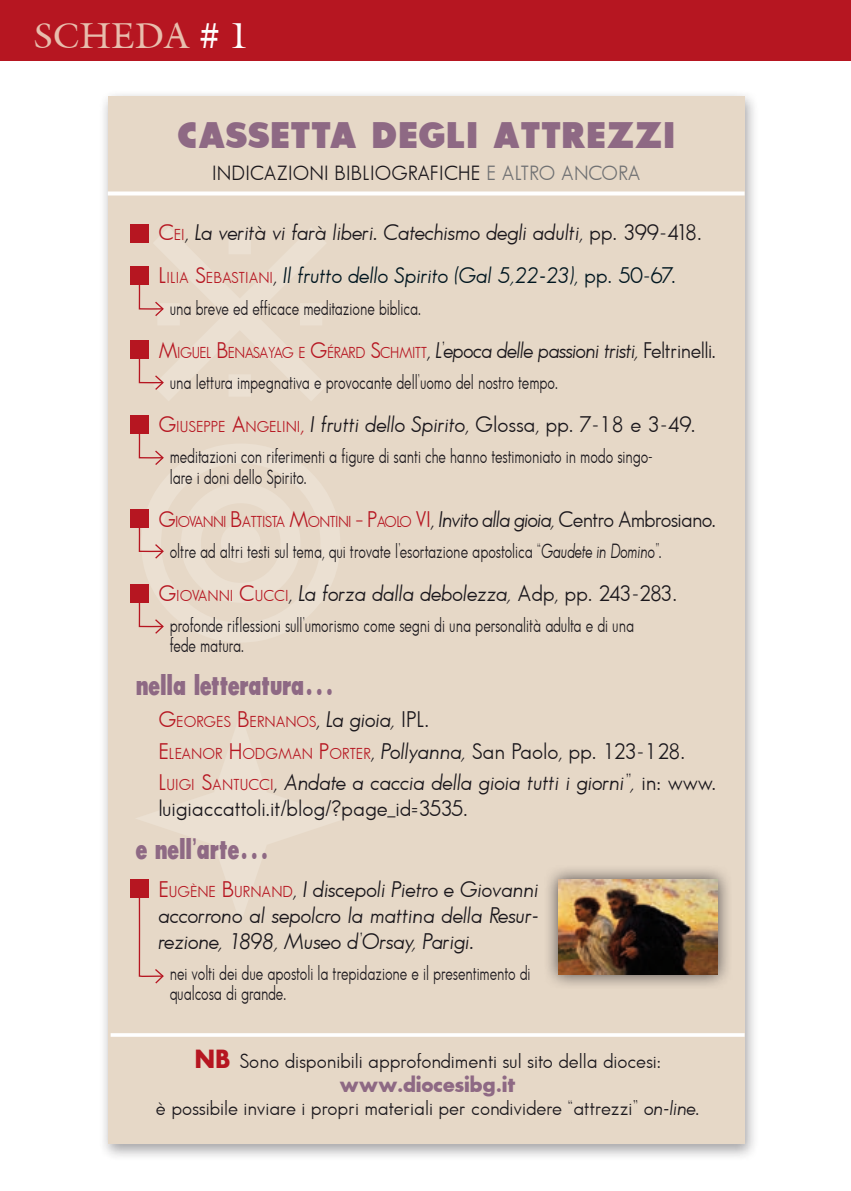
<style>
.page{position:relative;width:851px;height:1191px;background:#fff}
.page>*{position:absolute;margin:0;border:0;box-sizing:border-box;transform-origin:0 0}
.t1{font:800 36px "Bougan Black S Si";letter-spacing:.02em;color:#8e6984}
.t2{font:36px "Acanthus S Si";color:#e8bead}
.t3{font:800 condensed 28px "Bougan Black Condensed S Si";color:#8e6984;scale:1.06 1}
.t4{font:italic 22px/26px "Bougan Book S Si";color:#1a171c}
.t5{font:22px "Bougan Book S Si";letter-spacing:-.015em;color:#1a171c}
.t6{font:italic 22px "Bougan Book S Si";letter-spacing:-.02em;color:#1a171c;scale:.96 1}
.t7{font:700 22px "Bougan Black S Si";color:#8e6984}
.t8{font:20px/20px "Bougan Book S Si";color:#1a171c;scale:.75 1}
.t9{font:20px "Bougan Book S Si";color:#1a171c}
.t10{font:15.4px "Bougan Book S Si";letter-spacing:-.045em;color:#b61621}
.t11{font:15.4px "Bougan Book S Si";color:#b61621}
.s1{color:#fff}
.s2{color:#707173}
.s3{font-style:normal;color:#b61621}
.s4{font-style:normal;font-size:15.4px;color:#b61621}
.s5{font-style:normal}
.s6{color:#001620}
.s7{font-style:normal;color:#001620}
.s8{color:#b61621}
.s9{font-size:15.4px;color:#b61621}
.s10{font-style:italic}
.s11{font-style:inherit}
.s12{font-size:22px}
.s13{font-size:22px;color:#1a171c}
.s14{font-style:italic;font-size:22px;color:#1a171c}
.s15{font-family:"Bougan Black S Si";font-weight:700;font-size:25.6px;color:#b61621}
</style>
<div class="page">
<div style="left:0;top:0;width:850px;height:61px;background:#b61621"></div>
<div style="left:99px;top:89px;width:660px;height:1072px;background:#1a171c;opacity:.4"></div>
<div style="left:108px;top:96px;width:636px;height:1048px;background:#e6d8c7"></div>
<svg style="left:108px;top:191px;width:636px;height:4px;background:#fbfaf8"></svg>
<hr style="left:111px;top:1033px;width:633px;height:3px;background:#fff">
<div style="left:130px;top:266px;width:19px;height:19px;background:#b61621"></div>
<div style="left:130px;top:340px;width:19px;height:19px;background:#b61621"></div>
<div style="left:130px;top:415px;width:19px;height:19px;background:#b61621"></div>
<div style="left:130px;top:509px;width:19px;height:19px;background:#b61621"></div>
<div style="left:130px;top:584px;width:19px;height:19px;background:#b61621"></div>
<div style="left:130px;top:224px;width:19px;height:19px;background:#b61621"></div>
<div style="left:543px;top:863px;width:190px;height:127px;background:#1a171c;opacity:.75"></div>
<img style="left:558px;top:879px;width:159px;height:95px">
<div style="left:130px;top:879px;width:19px;height:19px;background:#b61621"></div>
<svg style="left:138px;top:924px;width:26px;height:60px"></svg>
<svg style="left:138px;top:434px;width:26px;height:200px"></svg>
<svg style="left:138px;top:285px;width:26px;height:105px"></svg>
<h1 class="t2" style="left:34px;top:13px;width:217px">SCHEDA <span class="s1"># 1</span></h1>
<h1 class="t1" style="left:177px;top:115px;width:499px">CASSETTA DEGLI ATTREZZI</h1>
<p class="t9" style="left:212px;top:162px;width:429px">indicazioni bibliografiche <span class="s2">e altro ancora</span></p>
<p class="t4" style="left:158px;top:211px;width:544px;line-height:43px"><span class="s3">C</span><span class="s4">EI</span><span class="s5">,</span> La verità vi farà liberi. Catechismo degli adulti<span class="s5">, pp. 399-418.<br></span><span class="s3">L</span><span class="s4">ILIA</span> <span class="s3">S</span><span class="s4">EBASTIANI</span><span class="s5">,</span> <span class="s6">Il frutto dello Spirito (Gal 5,22-23)</span><span class="s7">, pp. 50-67.</span></p>
<p class="t8" style="left:170px;top:297px;width:336px">una breve ed efficace meditazione biblica.</p>
<p class="t6" style="left:158px;top:337px;width:582px"><span class="s3">M</span><span class="s4">IGUEL</span> <span class="s3">B</span> <span class="s4">ENASAYAG E</span> <span class="s3">G</span><span class="s4">ÉRARD</span> <span class="s3">S</span><span class="s4">CHMITT</span><span class="s5">,</span> L’epoca delle passioni tristi, <span class="s5">Feltrinelli.</span></p>
<p class="t8" style="left:170px;top:372px;width:519px">una lettura impegnativa e provocante dell’uomo del nostro tempo.</p>
<p class="t5" style="left:158px;top:412px;width:538px"><span class="s8">G</span><span class="s9">IUSEPPE</span> <span class="s8">A</span><span class="s9">NGELINI</span><span class="s8">,</span> <span class="s10">I frutti dello Spirito</span><span class="s11">,</span> Glossa, pp. 7-18 e 3-49.</p>
<p class="t8" style="left:170px;top:446px;width:645px">meditazioni con riferimenti a figure di santi che hanno testimoniato in modo singo&shy;lare i doni dello Spirito.</p>
<p class="t10" style="left:158px;top:512px;width:559px"><span class="s12">G</span>IOVANNI <span class="s12">B</span>ATTISTA <span class="s12">M</span>ONTINI <span class="s12">– P</span>AOLO <span class="s12">VI</span><span class="s13">,</span> <span class="s14">Invito alla gioia,</span> <span class="s13">Centro Ambrosiano.</span></p>
<p class="t8" style="left:170px;top:540px;width:657px">oltre ad altri testi sul tema, qui trovate l’esortazione apostolica “<span class="s10">Gaudete in Domino”</span>.</p>
<p class="t4" style="left:158px;top:580px;width:520px"><span class="s3">G</span><span class="s4">IOVANNI</span> <span class="s3">C</span><span class="s4">UCC I</span><span class="s5">,</span> La forza dalla debolezza, <span class="s5">Adp, pp. 243-283.</span></p>
<p class="t8" style="left:170px;top:615px;width:620px">profonde riflessioni sull’umorismo come segni di una personalità adulta e di una fede matura.</p>
<h2 class="t3" style="left:136px;top:669px;width:189px">nella letteratura…</h2>
<p class="t11" style="left:158px;top:712px;width:272px"><span class="s12">G</span>EORGES <span class="s12">B</span>ERNANOS<span class="s13">,</span> <span class="s14">La gioia,</span> <span class="s13">I PL.</span></p>
<p class="t4" style="left:158px;top:735px;width:559px;line-height:31.6px"><span class="s3">E</span> <span class="s4">LEANOR</span> <span class="s3">H</span> <span class="s4">ODGMAN</span> <span class="s3">P</span><span class="s4">ORTER</span><span class="s5">,</span> Pollyanna, <span class="s5">San Paolo, pp. 123-128.<br></span><span class="s3">L</span><span class="s4">UIGI</span> <span class="s3">S</span><span class="s4">ANTUCC I</span><span class="s5">,</span> Andate a caccia della gioia tutti i giorni”, <span class="s5">in: www.</span></p>
<p class="t5" style="left:158px;top:796px;width:310px">luigiaccattoli.it/blog/?page_id=3535.</p>
<h2 class="t3" style="left:136px;top:833px;width:128px">e nell’arte…</h2>
<p class="t4" style="left:158px;top:875px;width:381px;text-align:justify"><span class="s3">E</span> <span class="s4">UGÈNE</span> <span class="s3">B</span> <span class="s4">URNAND</span><span class="s5">,</span> I discepoli Pietro e Giovanni accorrono al sepolcro la mattina della Resur&shy;rezione, 1898, Museo d’Orsay, Parigi.</p>
<p class="t8" style="left:170px;top:962px;width:482px">nei volti dei due apostoli la trepidazione e il presentimento di qualcosa di grande.</p>
<p class="t9" style="left:194px;top:1049px;width:468px"><span class="s15">NB</span> Sono disponibili approfondimenti sul sito della diocesi:</p>
<p class="t7" style="left:339px;top:1071px;width:178px">www.diocesibg.it</p>
<p class="t9" style="left:156px;top:1096px;width:544px">è possibile inviare i propri materiali per condividere “attrezzi” <span class="s10">on-line</span>.</p>
</div>
